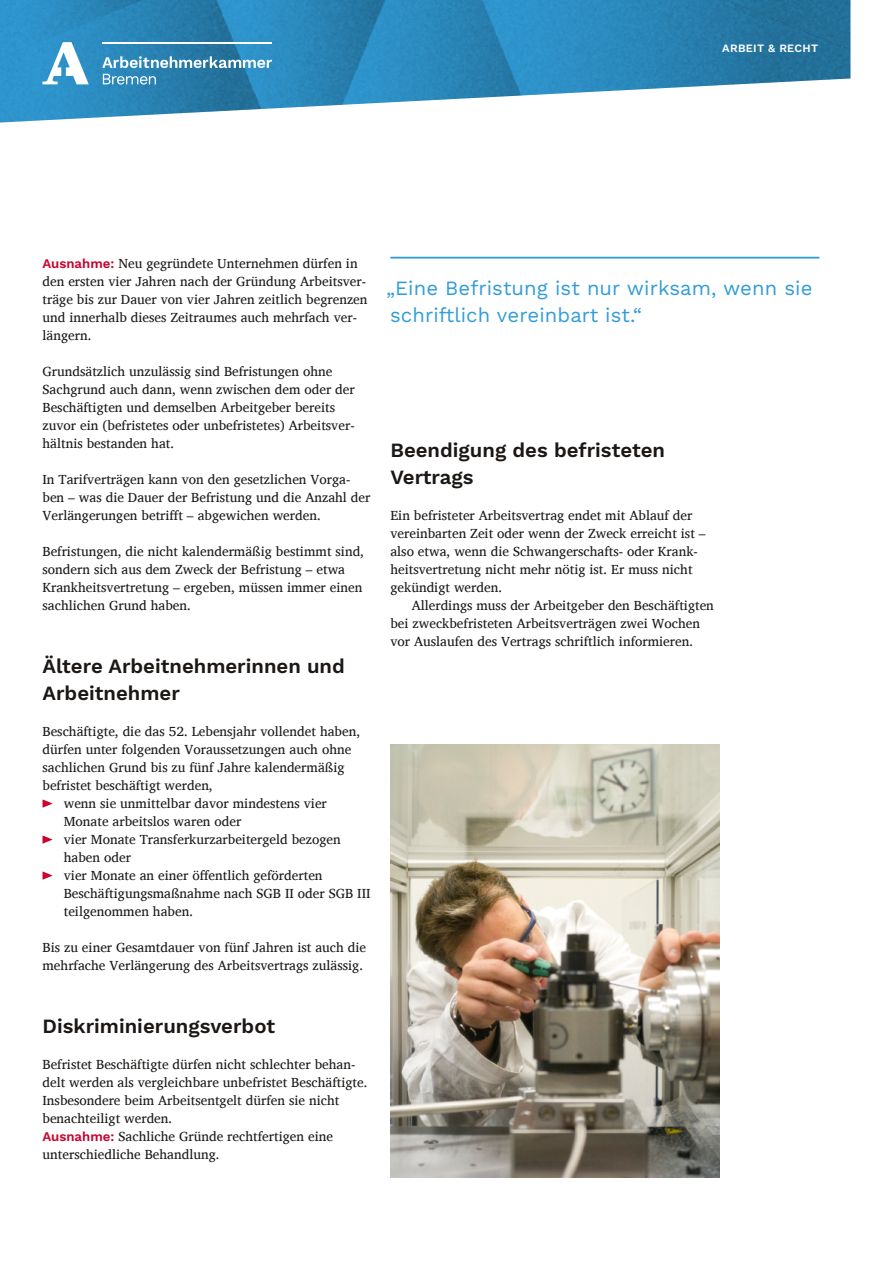
<style>
.page{position:relative;width:893px;height:1263px;background:#fff}
.page>*{position:absolute;margin:0;border:0;box-sizing:border-box;transform-origin:0 0}
.t1{font:20.25px/27px "Work Sans";letter-spacing:.005em;color:#319cd7}
.Headline_Absatz_Work{font:600 20.25px "Work Sans";color:#1a1715}
.Fließtext_Charis_Reg{font:600 20.25px/27px "Work Sans";color:#1a1715}
.Fließtext_Charis_Reg-2{font:13.5px/18px "Charis SIL";color:#1a1715}
.Fließtext_Charis_9pt{font:13.5px/18px "Charis SIL";color:#1a1715}
.t2{font:600 11.25px "Work Sans";letter-spacing:.025em;color:#fff}
.s1{font-family:"Work Sans";font-weight:600;font-size:13.2px;color:#ca022c}
</style>
<div class="page">
<img style="left:0;top:0;width:850px;height:123px">
<img style="left:390px;top:745px;width:329px;height:432px">
<svg style="left:43px;top:799px;width:9px;height:9px"></svg>
<svg style="left:43px;top:835px;width:9px;height:9px"></svg>
<svg style="left:43px;top:871px;width:9px;height:9px"></svg>
<hr style="left:390px;top:257px;width:429px;height:2px;background:#319cd7">
<svg style="left:42px;top:42px;width:47px;height:42px"></svg>
<hr style="left:102px;top:42px;width:170px;height:2px;background:#fff">
<svg style="left:103px;top:74px;width:53px;height:11px"></svg>
<svg style="left:102px;top:56px;width:170px;height:12px"></svg>
<p class="t2" style="left:722px;top:41px;width:98px">ARBEIT &amp; RECHT</p>
<p class="Fließtext_Charis_Reg-2" style="left:43px;top:254px;width:326px"><span class="s1">Ausnahme:</span> Neu gegründete Unternehmen dürfen in den ersten vier Jahren nach der Gründung Arbeitsver&shy;träge bis zur Dauer von vier Jahren zeitlich begrenzen und innerhalb dieses Zeitraumes auch mehrfach ver&shy;längern.</p>
<p class="Fließtext_Charis_Reg-2" style="left:43px;top:362px;width:314px">Grundsätzlich unzulässig sind Befristungen ohne Sachgrund auch dann, wenn zwischen dem oder der Beschäftigten und demselben Arbeitgeber bereits zuvor ein (befristetes oder unbefristetes) Arbeitsver&shy;hältnis bestanden hat.</p>
<p class="Fließtext_Charis_Reg-2" style="left:43px;top:470px;width:329px">In Tarifverträgen kann von den gesetzlichen Vorga&shy;ben – was die Dauer der Befristung und die Anzahl der<br>Verlängerungen betrifft – abgewichen werden.</p>
<p class="Fließtext_Charis_Reg-2" style="left:43px;top:542px;width:323px">Befristungen, die nicht kalendermäßig bestimmt sind, sondern sich aus dem Zweck der Befristung – etwa Krankheitsvertretung – ergeben, müssen immer einen sachlichen Grund haben.</p>
<p class="Fließtext_Charis_Reg" style="left:43px;top:653px;width:304px">Ältere Arbeitnehmerinnen und<br>Arbeitnehmer</p>
<p class="Fließtext_Charis_Reg-2" style="left:43px;top:722px;width:319px">Beschäftigte, die das 52. Lebensjahr vollendet haben, dürfen unter folgenden Voraussetzungen auch ohne sachlichen Grund bis zu fünf Jahre kalendermäßig befristet beschäftigt werden,</p>
<p class="Fließtext_Charis_9pt" style="left:64px;top:794px;width:265px">wenn sie unmittelbar davor mindestens vier<br>Monate arbeitslos waren oder</p>
<p class="Fließtext_Charis_9pt" style="left:64px;top:830px;width:279px">vier Monate Transferkurzarbeitergeld bezogen haben oder</p>
<p class="Fließtext_Charis_9pt" style="left:64px;top:866px;width:308px">vier Monate an einer öffentlich geförderten<br>Beschäftigungsmaßnahme nach SGB II oder SGB III teilgenommen haben.</p>
<p class="Fließtext_Charis_Reg-2" style="left:43px;top:938px;width:325px">Bis zu einer Gesamtdauer von fünf Jahren ist auch die mehrfache Verlängerung des Arbeitsvertrags zulässig.</p>
<p class="t1" style="left:386px;top:275px;width:428px">„Eine Befristung ist nur wirksam, wenn sie schriftlich vereinbart ist.“</p>
<p class="Headline_Absatz_Work" style="left:390px;top:438px;width:276px">Beendigung des befristeten</p>
<p class="Headline_Absatz_Work" style="left:390px;top:465px;width:85px">Vertrags</p>
<p class="Fließtext_Charis_Reg-2" style="left:390px;top:506px;width:317px">Ein befristeter Arbeitsvertrag endet mit Ablauf der vereinbarten Zeit oder wenn der Zweck erreicht ist – also etwa, wenn die Schwangerschafts- oder Krank&shy;heitsvertretung nicht mehr nötig ist. Er muss nicht gekündigt werden.</p>
<p class="Fließtext_Charis_Reg-2" style="left:390px;top:596px;width:325px;text-indent:21px">Allerdings muss der Arbeitgeber den Beschäftigten bei zweckbefristeten Arbeitsverträgen zwei Wochen vor Auslaufen des Vertrags schriftlich informieren.</p>
<p class="Headline_Absatz_Work" style="left:43px;top:1014px;width:234px">Diskriminierungsverbot</p>
<p class="Fließtext_Charis_Reg-2" style="left:43px;top:1055px;width:326px">Befristet Beschäftigte dürfen nicht schlechter behan&shy;delt werden als vergleichbare unbefristet Beschäftigte.<br>Insbesondere beim Arbeitsentgelt dürfen sie nicht benachteiligt werden.</p>
<p class="Fließtext_Charis_Reg-2" style="left:43px;top:1127px;width:292px"><span class="s1">Ausnahme:</span> Sachliche Gründe rechtfertigen eine unterschiedliche Behandlung.</p>
</div>
